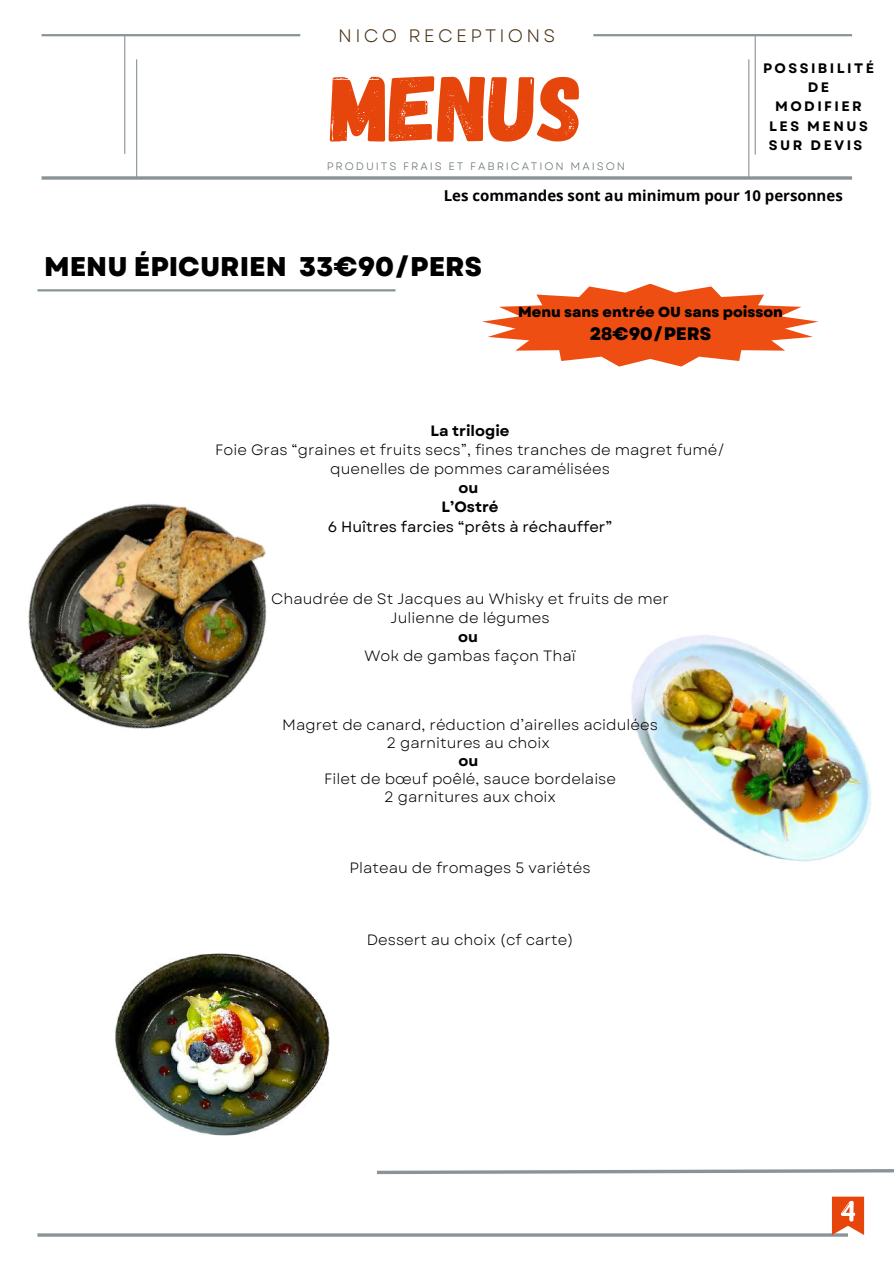
<style>
.page{position:relative;width:894px;height:1264px;background:#fff}
.page>*{position:absolute;margin:0;border:0;box-sizing:border-box;transform-origin:0 0}
.t1{font:93.6px "Gagalin";color:#e6460b}
.t2{font:800 27px "Garet";color:#000}
.t3{font:18px "Garet";letter-spacing:.18em;color:#4c3319}
.t4{font:800 18px "Garet";color:#000}
.t5{font:15px/19px "Garet";color:#000;text-align:center}
.t6{font:700 15px "Open Sans";color:#000}
.t7{font:15px "Garet";color:#000}
.t8{font:700 15px/19px "Garet";color:#000;text-align:center}
.t9{font:800 14.55px "Garet";color:#000}
.t10{font:700 13.65px/19.2px "Garet";letter-spacing:.18em;color:#000;text-align:center}
.t11{font:10.8px "Garet";letter-spacing:.18em;color:#616d70}
</style>
<div class="page">
<svg style="left:42px;top:176px;width:809px;height:4px;background:#9ba4a5"></svg>
<hr style="left:37px;top:1233px;width:810px;height:3px;background:#8a9496">
<hr style="left:42px;top:34px;width:258px;height:2px;background:#8a9496">
<hr style="left:593px;top:34px;width:258px;height:2px;background:#8a9496">
<hr style="left:136px;top:59px;width:1px;height:119px;background:#8a9496">
<hr style="left:754px;top:36px;width:1px;height:119px;background:#8a9496">
<hr style="left:124px;top:35px;width:1px;height:119px;background:#8a9496">
<hr style="left:748px;top:59px;width:1px;height:119px;background:#8a9496">
<svg style="left:831px;top:1196px;width:32px;height:38px"></svg>
<img style="left:115px;top:953px;width:215px;height:183px">
<hr style="left:37px;top:289px;width:358px;height:2px;background:#8a9496">
<svg style="left:482px;top:284px;width:336px;height:82px"></svg>
<img style="left:28px;top:503px;width:239px;height:226px">
<img style="left:631px;top:635px;width:241px;height:227px">
<svg style="left:377px;top:1169px;width:516px;height:6px"></svg>
<p class="t3" style="left:338px;top:23px;width:218px">NICO RECEPTIONS</p>
<h1 class="t1" style="left:330px;top:47px;width:253px">MENUS</h1>
<p class="t10" style="left:762px;top:59px;width:112px">POSSIBILITÉ<br>DE<br>MODIFIER<br>LES MENUS<br>SUR DEVIS</p>
<p class="t11" style="left:326px;top:159px;width:299px">PRODUITS FRAIS ET FABRICATION MAISON</p>
<p class="t6" style="left:443px;top:185px;width:400px">Les commandes sont au minimum pour 10 personnes</p>
<h2 class="t2" style="left:44px;top:247px;width:439px">MENU ÉPICURIEN 33€90/PERS</h2>
<p class="t9" style="left:518px;top:302px;width:266px">Menu sans entrée OU sans poisson</p>
<p class="t4" style="left:589px;top:320px;width:123px">28€90/PERS</p>
<p class="t8" style="left:430px;top:421px;width:81px">La trilogie</p>
<p class="t5" style="left:215px;top:440px;width:511px">Foie Gras “graines et fruits secs”, fines tranches de magret fumé/ quenelles de pommes caramélisées</p>
<p class="t8" style="left:441px;top:478px;width:58px">ou<br>L’Ostré</p>
<p class="t7" style="left:328px;top:516px;width:286px">6 Huîtres farcies “prêts à réchauffer”</p>
<p class="t5" style="left:271px;top:589px;width:399px">Chaudrée de St Jacques au Whisky et fruits de mer<br>Julienne de légumes</p>
<p class="t8" style="left:458px;top:627px;width:21px">ou</p>
<p class="t5" style="left:364px;top:646px;width:212px">Wok de gambas façon Thaï</p>
<p class="t5" style="left:282px;top:716px;width:377px;line-height:18px">Magret de canard, réduction d’airelles acidulées<br>2 garnitures au choix</p>
<p class="t8" style="left:458px;top:751px;width:21px">ou</p>
<p class="t5" style="left:324px;top:770px;width:293px;line-height:18px">Filet de bœuf poêlé, sauce bordelaise<br>2 garnitures aux choix</p>
<p class="t5" style="left:349px;top:858px;width:242px">Plateau de fromages 5 variétés</p>
<p class="t5" style="left:366px;top:929px;width:208px">Dessert au choix (cf carte)</p>
</div>
